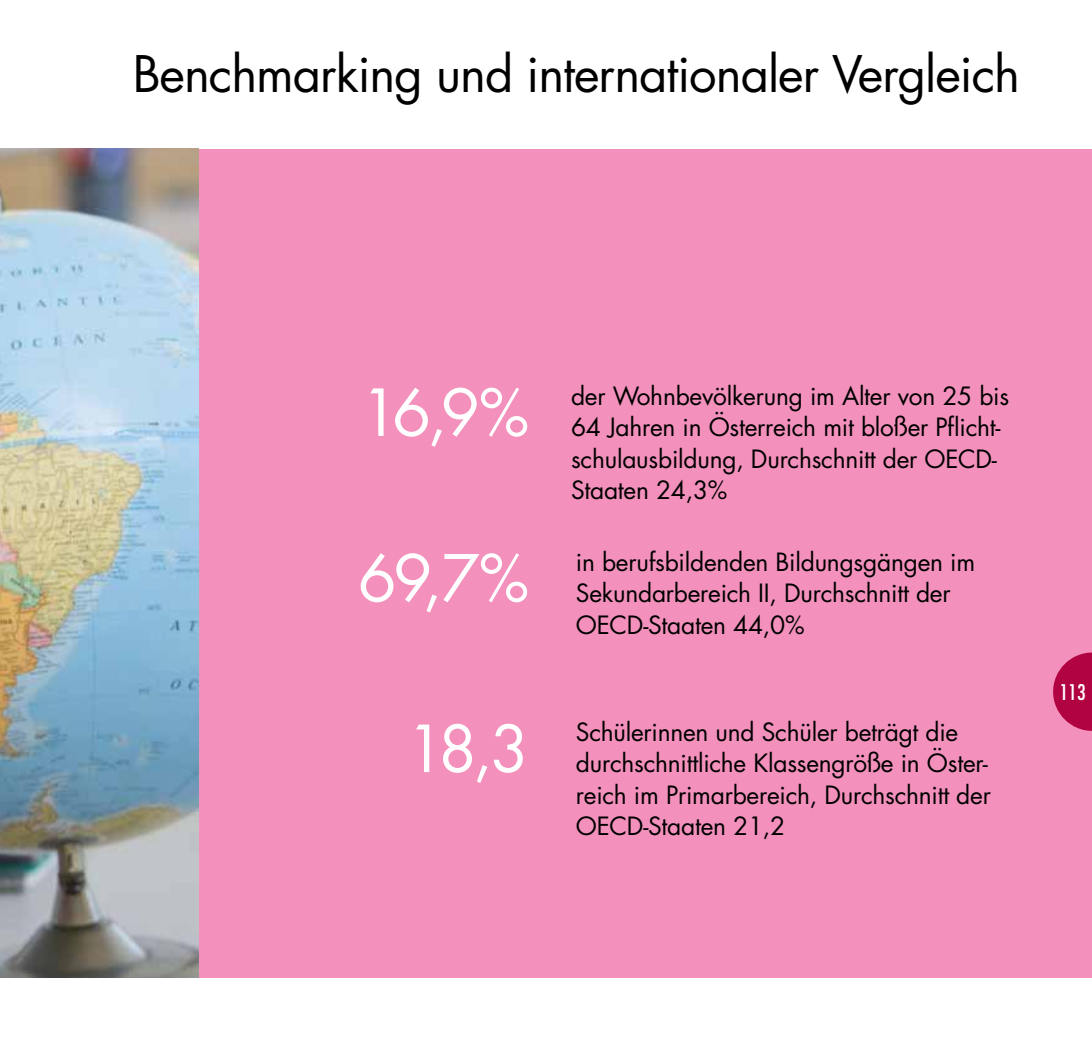
<style>
.page{position:relative;width:1092px;height:1042px;background:#fff}
.page>*{position:absolute;margin:0;border:0;box-sizing:border-box;transform-origin:0 0}
.t1{font:63px "Futura";color:#fff}
.t2{font:49px "Futura";letter-spacing:-.02em;color:#000}
.t3{font:24.5px/31.5px "Futura";letter-spacing:-.01em;color:#000}
.t4{font:condensed 21px "Futura";color:#fff}
</style>
<div class="page">
<div style="left:198px;top:149px;width:893px;height:828px;background:#f391bc"></div>
<svg style="left:1053px;top:652px;width:38px;height:79px"></svg>
<img style="left:0;top:149px;width:198px;height:828px">
<h2 class="t2" style="left:133px;top:41px;width:888px">Benchmarking und internationaler Vergleich</h2>
<h1 class="t1" style="left:360px;top:369px;width:170px">16,9%</h1>
<p class="t3" style="left:571px;top:379px;width:439px">der Wohnbevölkerung im Alter von 25 bis 64 Jahren in Österreich mit bloßer Pflicht&shy;schulausbildung, Durchschnitt der OECD-Staaten 24,3%</p>
<h1 class="t1" style="left:358px;top:535px;width:173px">69,7%</h1>
<p class="t3" style="left:576px;top:546px;width:401px">in berufsbildenden Bildungsgängen im<br>Sekundarbereich II, Durchschnitt der<br>OECD-Staaten 44,0%</p>
<p class="t4" style="left:1059px;top:679px;width:27px">113</p>
<h1 class="t1" style="left:406px;top:705px;width:124px">18,3</h1>
<p class="t3" style="left:576px;top:716px;width:416px">Schülerinnen und Schüler beträgt die durchschnittliche Klassengröße in Öster&shy;reich im Primarbereich, Durchschnitt der OECD-Staaten 21,2</p>
</div>
